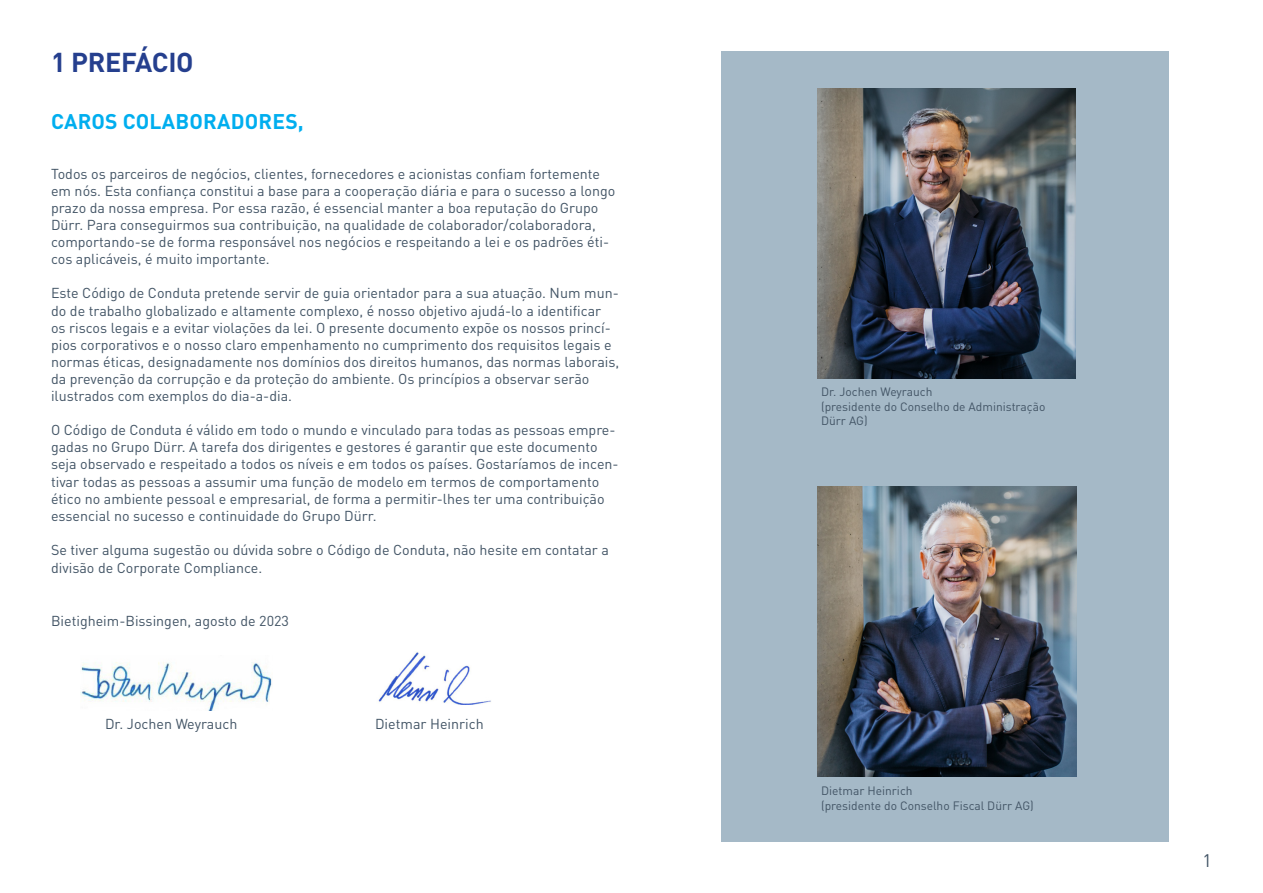
<style>
.page{position:relative;width:1263px;height:893px;background:#fff}
.page>*{position:absolute;margin:0;border:0;box-sizing:border-box;transform-origin:0 0}
.Überschrift{font:700 27px "DIN Pro";letter-spacing:-.01em;color:#253f8e}
.Zwischenüberschrift{font:700 21px "DIN Pro";letter-spacing:.01em;color:#00aeef}
.t1{font:18px "DIN Pro";color:#425465}
.Fließtext{font:14.25px/17.1px "DIN Pro";color:#425465}
.Fließtext-2{font:12px/14.4px "DIN Pro";color:#425465}
</style>
<div class="page">
<div style="left:721px;top:51px;width:448px;height:791px;background:#a5b9c7"></div>
<img style="left:81px;top:662px;width:191px;height:48px">
<img style="left:378px;top:652px;width:113px;height:53px">
<img style="left:817px;top:88px;width:259px;height:291px">
<img style="left:817px;top:486px;width:259px;height:290px">
<p class="Überschrift" style="left:51px;top:39px;width:144px">1 PREFÁCIO</p>
<p class="Zwischenüberschrift" style="left:51px;top:104px;width:254px">CAROS COLABORADORES,</p>
<p class="Fließtext" style="left:51px;top:164px;width:566px">Todos os parceiros de negócios, clientes, fornecedores e acionistas confiam fortemente em nós. Esta confiança constitui a base para a cooperação diária e para o sucesso a longo prazo da nossa empresa. Por essa razão, é essencial manter a boa reputação do Grupo Dürr. Para conseguirmos sua contribuição, na qualidade de colaborador/colaboradora, comportando-se de forma responsável nos negócios e respeitando a lei e os padrões éti&shy;cos aplicáveis, é muito importante.</p>
<p class="Fließtext" style="left:51px;top:283px;width:570px">Este Código de Conduta pretende servir de guia orientador para a sua atuação. Num mun&shy;do de trabalho globalizado e altamente complexo, é nosso objetivo ajudá-lo a identificar os riscos legais e a evitar violações da lei. O presente documento expõe os nossos princí&shy;pios corporativos e o nosso claro empenhamento no cumprimento dos requisitos legais e normas éticas, designadamente nos domínios dos direitos humanos, das normas laborais, da prevenção da corrupção e da proteção do ambiente. Os princípios a observar serão ilustrados com exemplos do dia-a-dia.</p>
<p class="Fließtext" style="left:51px;top:420px;width:569px">O Código de Conduta é válido em todo o mundo e vinculado para todas as pessoas empre&shy;gadas no Grupo Dürr. A tarefa dos dirigentes e gestores é garantir que este documento seja observado e respeitado a todos os níveis e em todos os países. Gostaríamos de incen&shy;tivar todas as pessoas a assumir uma função de modelo em termos de comportamento ético no ambiente pessoal e empresarial, de forma a permitir-lhes ter uma contribuição essencial no sucesso e continuidade do Grupo Dürr.</p>
<p class="Fließtext" style="left:51px;top:539px;width:559px;line-height:18px">Se tiver alguma sugestão ou dúvida sobre o Código de Conduta, não hesite em contatar a divisão de Corporate Compliance.</p>
<p class="Fließtext" style="left:51px;top:611px;width:239px">Bietigheim-Bissingen, agosto de 2023</p>
<p class="Fließtext" style="left:105px;top:714px;width:134px">Dr. Jochen Weyrauch</p>
<p class="Fließtext" style="left:375px;top:714px;width:110px">Dietmar Heinrich</p>
<p class="Fließtext-2" style="left:821px;top:383px;width:226px">Dr. Jochen Weyrauch<br>(presidente do Conselho de Administração<br>Dürr AG)</p>
<p class="Fließtext-2" style="left:821px;top:782px;width:214px">Dietmar Heinrich<br>(presidente do Conselho Fiscal Dürr AG)</p>
<p class="t1" style="left:1202px;top:847px;width:11px">1</p>
</div>
